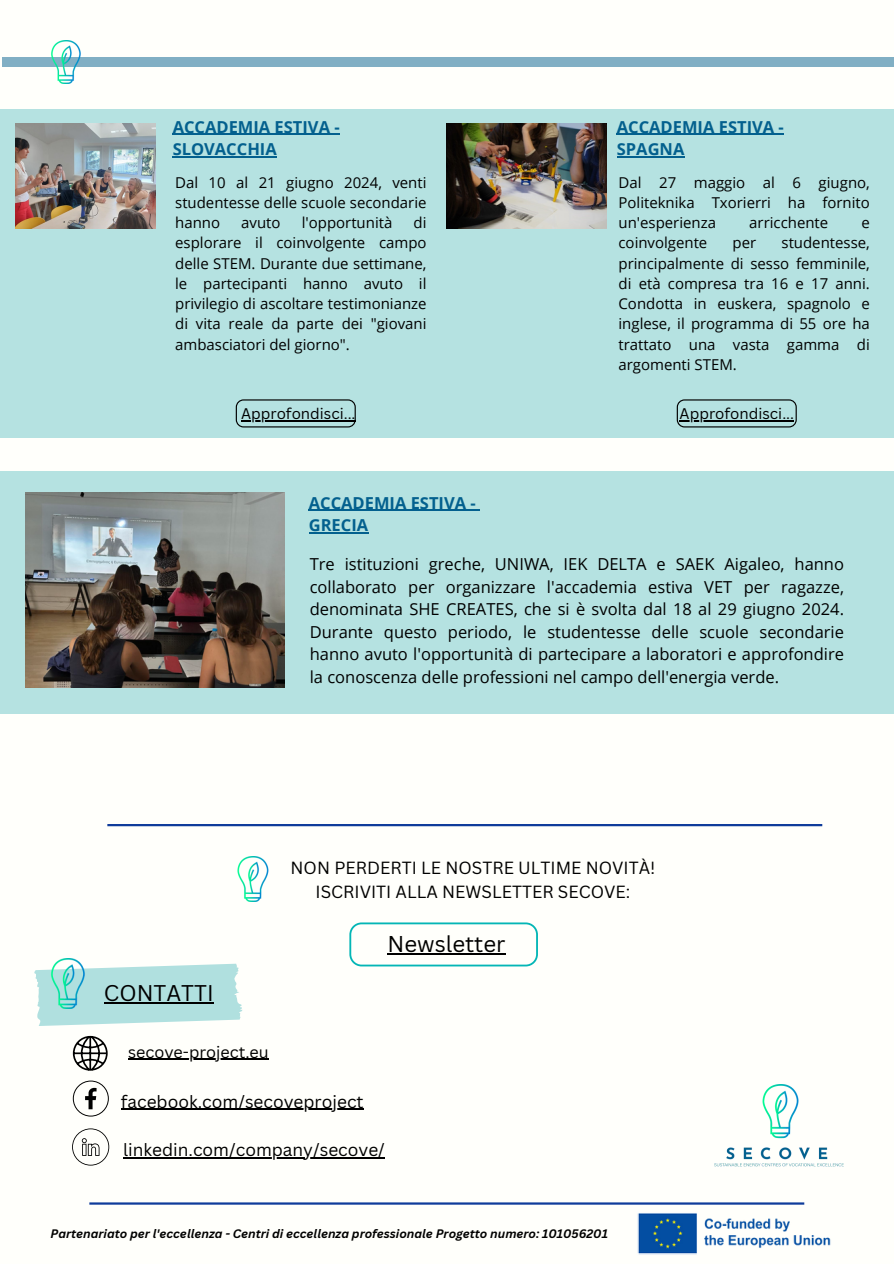
<style>
.page{position:relative;width:894px;height:1264px;background:#fff}
.page>*{position:absolute;margin:0;border:0;box-sizing:border-box;transform-origin:0 0}
.t1{font:22.2px "Canva Sans";color:#000}
.t2{font:22.05px "Canva Sans";color:#000}
.t3{font:17.25px "Canva Sans";color:#000}
.t4{font:17.1px/24px "Canva Sans";color:#000;text-align:center}
.t5{font:16.5px/22.5px "Open Sans";color:#000;text-align:justify}
.t6{font:700 16.5px/22.5px "Open Sans";color:#03608e}
.t7{font:16.2px "Canva Sans";color:#000}
.t8{font:15px/20.2px "Open Sans";color:#000;text-align:justify}
.t9{font:15px "Canva Sans";color:#000}
.t10{font:italic 700 12px "Canva Sans";color:#000}
</style>
<div class="page">
<div style="left:0;top:0;width:893px;height:1263px;background:#fffffb"></div>
<hr style="left:89px;top:1202px;width:715px;height:2px;background:#0f3c9b">
<img style="left:637px;top:1213px;width:194px;height:42px">
<svg style="left:34px;top:963px;width:208px;height:62px"></svg>
<svg style="left:73px;top:1035px;width:35px;height:35px"></svg>
<svg style="left:73px;top:1080px;width:36px;height:36px"></svg>
<svg style="left:72px;top:1128px;width:37px;height:37px"></svg>
<hr style="left:107px;top:824px;width:715px;height:2px;background:#0f3c9b">
<img style="left:714px;top:1084px;width:129px;height:82px">
<img style="left:43px;top:958px;width:50px;height:50px">
<img style="left:237px;top:856px;width:32px;height:45px">
<svg style="left:349px;top:922px;width:189px;height:44px"></svg>
<div style="left:3px;top:58px;width:890px;height:9px;background:#81afc4"></div>
<img style="left:45px;top:41px;width:42px;height:43px">
<div style="left:0;top:109px;width:893px;height:328px;background:#b5e2e1"></div>
<svg style="left:236px;top:399px;width:119px;height:28px"></svg>
<svg style="left:676px;top:399px;width:120px;height:28px"></svg>
<img style="left:15px;top:123px;width:141px;height:106px">
<img style="left:446px;top:123px;width:160px;height:106px">
<hr style="left:104px;top:1001px;width:110px;height:2px;background:#000">
<hr style="left:128px;top:1058px;width:141px;height:1px;background:#000">
<hr style="left:121px;top:1108px;width:243px;height:1px;background:#000">
<hr style="left:123px;top:1157px;width:262px;height:1px;background:#000">
<hr style="left:387px;top:953px;width:118px;height:1px;background:#000">
<hr style="left:241px;top:420px;width:114px;height:1px;background:#000">
<hr style="left:173px;top:134px;width:166px;height:1px;background:#03608e">
<hr style="left:173px;top:156px;width:104px;height:1px;background:#03608e">
<hr style="left:616px;top:134px;width:167px;height:1px;background:#03608e">
<hr style="left:616px;top:156px;width:68px;height:1px;background:#03608e">
<hr style="left:679px;top:420px;width:115px;height:1px;background:#000">
<div style="left:0;top:471px;width:893px;height:242px;background:#b5e2e1"></div>
<img style="left:26px;top:492px;width:258px;height:195px">
<hr style="left:309px;top:510px;width:166px;height:1px;background:#03608e">
<hr style="left:309px;top:532px;width:59px;height:1px;background:#03608e">
<p class="t6" style="left:173px;top:115px;width:168px">ACCADEMIA ESTIVA -<br>SLOVACCHIA</p>
<h4 class="t8" style="left:175px;top:172px;width:253px">Dal 10 al 21 giugno 2024, venti studentesse delle scuole secondarie hanno</h4>
<h4 class="t8" style="left:241px;top:212px;width:41px">avuto</h4>
<h4 class="t8" style="left:302px;top:212px;width:92px">l'opportunità</h4>
<h4 class="t8" style="left:175px;top:212px;width:253px;text-indent:238px">di esplorare il coinvolgente campo delle STEM. Durante due settimane, le partecipanti hanno avuto il privilegio di ascoltare testimonianze di vita reale da parte dei "giovani ambasciatori del giorno".</h4>
<h5 class="t9" style="left:241px;top:403px;width:116px">Approfondisci...</h5>
<p class="t6" style="left:616px;top:115px;width:168px">ACCADEMIA ESTIVA -<br>SPAGNA</p>
<p class="t8" style="left:618px;top:172px;width:253px">Dal 27 maggio al 6 giugno, Politeknika Txorierri ha fornito un'esperienza</p>
<p class="t8" style="left:749px;top:212px;width:80px">arricchente</p>
<p class="t8" style="left:861px;top:212px;width:10px">e</p>
<p class="t8" style="left:618px;top:232px;width:253px;text-indent:163px">studentesse, principalmente di sesso femminile, di età compresa tra 16 e 17 anni.<br>Condotta in euskera, spagnolo e inglese, il programma di 55 ore ha trattato una vasta gamma di argomenti STEM.</p>
<h1 class="t9" style="left:679px;top:403px;width:116px">Approfondisci...</h1>
<p class="t8" style="left:618px;top:232px;width:90px">coinvolgente</p>
<p class="t8" style="left:732px;top:232px;width:25px">per</p>
<h2 class="t6" style="left:309px;top:491px;width:168px">ACCADEMIA ESTIVA -<br>GRECIA</h2>
<p class="t5" style="left:310px;top:552px;width:535px">Tre istituzioni greche, UNIWA, IEK DELTA e SAEK Aigaleo, hanno collaborato per organizzare l'accademia estiva VET per ragazze, denominata SHE CREATES, che si è svolta dal 18 al 29 giugno 2024.<br>Durante questo periodo, le studentesse delle scuole secondarie hanno avuto l'opportunità di partecipare a laboratori e approfondire la conoscenza delle professioni nel campo dell'energia verde.</p>
<p class="t2" style="left:104px;top:977px;width:111px">CONTATTI</p>
<p class="t4" style="left:290px;top:855px;width:366px">NON PERDERTI LE NOSTRE ULTIME NOVITÀ!<br>ISCRIVITI ALLA NEWSLETTER SECOVE:</p>
<h3 class="t1" style="left:387px;top:928px;width:119px">Newsletter</h3>
<h6 class="t7" style="left:128px;top:1040px;width:142px">secove-project.eu</h6>
<p class="t3" style="left:121px;top:1089px;width:244px">facebook.com/secoveproject</p>
<h6 class="t3" style="left:123px;top:1137px;width:263px">linkedin.com/company/secove/</h6>
<h6 class="t10" style="left:51px;top:1225px;width:558px">Partenariato per l'eccellenza - Centri di eccellenza professionale Progetto numero: 101056201</h6>
</div>
